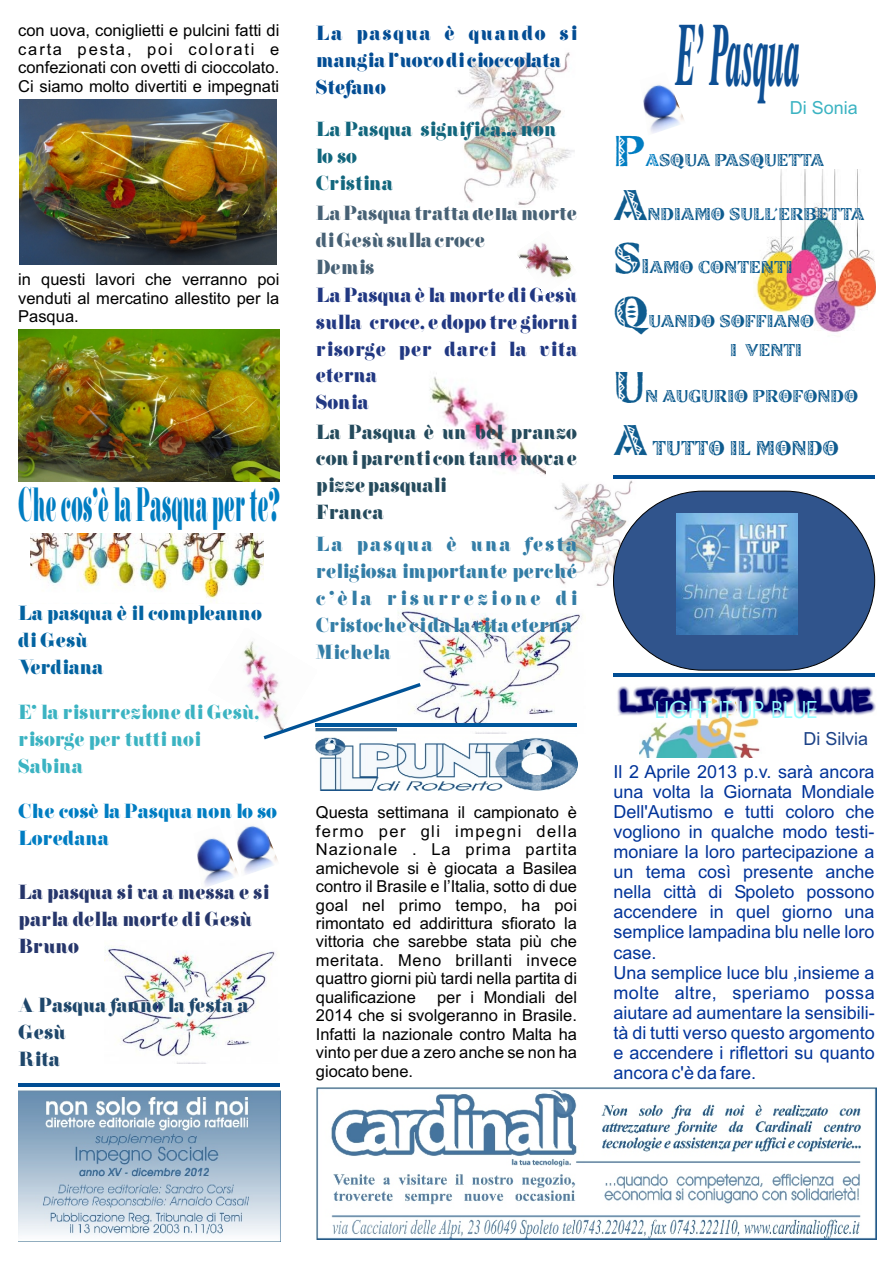
<style>
.page{position:relative;width:894px;height:1263px;background:#fff}
.page>*{position:absolute;margin:0;border:0;box-sizing:border-box;transform-origin:0 0}
.t1{font:88.8px "Dutch 801 X Bd It BT";color:#0d4f94;scale:.3 1}
.t2{font:45px "Zinjaro LET";color:#0f5c8f}
.t3{font:45px "Zinjaro LET";color:#007dc2}
.t4{font:42.3px "Firenze";color:#007dc2;scale:.45 1}
.t5{font:24px "Avant Garde Bk BT";color:#9ff}
.t6{font:21px "Zinjaro LET";color:#0f5c8f}
.t7{font:18px/20.1px "Arial";color:#039}
.t8{font:18px/26.8px "Firenze";color:#337da6}
.t9{font:18px/29.1px "Zinjaro LET";color:#0f5c8f}
.t10{font:18px/26.8px "Firenze";color:#213882}
.t11{font:18px/26.8px "Firenze";color:#244a5c}
.t12{font:18px/26.8px "Firenze";color:#034d94}
.t13{font:18px/26.8px "Firenze";color:#3bb3c2}
.t14{font:18px/26.8px "Firenze";color:#26366b}
.t15{font:18px/26.8px "Firenze";color:#476175}
.t16{font:18px/26.8px "Firenze";color:#0363a1}
.t17{font:18px/26.8px "Firenze";color:#12667d}
.t18{font:18px/26.8px "Firenze";color:#007dc2}
.t19{font:18px/26.8px "Firenze";color:#1f476b}
.t20{font:18px "Arial";color:#1c4287}
.t21{font:18px "Arial";color:#3bb3c2}
.t22{font:16.5px/18.5px "Arial";color:#000;text-align:justify}
.s1{color:#007dc2}
.s2{font-size:45px}
.s3{font-size:21px}
</style>
<div class="page">
<img style="left:317px;top:1088px;width:559px;height:152px">
<img style="left:316px;top:737px;width:261px;height:53px">
<img style="left:554px;top:477px;width:84px;height:109px">
<img style="left:640px;top:717px;width:120px;height:41px">
<img style="left:398px;top:608px;width:182px;height:126px">
<div style="left:613px;top:491px;width:262px;height:180px;background:#30548c;border:1px solid #000;border-radius:90px"></div>
<img style="left:755px;top:169px;width:121px;height:164px">
<img style="left:430px;top:377px;width:115px;height:98px">
<img style="left:243px;top:641px;width:36px;height:77px">
<hr style="left:316px;top:723px;width:261px;height:4px;background:#00579c">
<svg style="left:264px;top:683px;width:157px;height:56px"></svg>
<img style="left:239px;top:825px;width:39px;height:49px">
<img style="left:676px;top:513px;width:122px;height:121px">
<hr style="left:614px;top:475px;width:261px;height:3px;background:#004d94">
<hr style="left:18px;top:1084px;width:261px;height:3px;background:#004d94">
<img style="left:18px;top:330px;width:261px;height:152px">
<img style="left:19px;top:99px;width:258px;height:166px">
<img style="left:457px;top:52px;width:118px;height:153px">
<img style="left:31px;top:534px;width:233px;height:69px">
<img style="left:617px;top:686px;width:259px;height:31px">
<img style="left:19px;top:1090px;width:261px;height:145px">
<hr style="left:614px;top:673px;width:261px;height:4px;background:#004d94">
<img style="left:105px;top:945px;width:170px;height:119px">
<img style="left:518px;top:243px;width:55px;height:35px">
<img style="left:197px;top:836px;width:42px;height:51px">
<img style="left:643px;top:84px;width:41px;height:49px">
<p class="t22" style="left:18px;top:23px;width:263px">con uova, coniglietti e pulcini fatti di carta pesta, poi colorati e confezionati con ovetti di cioccolato.<br>Ci siamo molto divertiti e impegnati</p>
<p class="t22" style="left:18px;top:272px;width:263px">in questi lavori che verranno poi venduti al mercatino allestito per la Pasqua.</p>
<h3 class="t4" style="left:18px;top:487px;width:583px">Che cos’è la Pasqua per te?</h3>
<p class="t16" style="left:18px;top:601px;width:245px">La pasqua è il compleanno di Gesù<br>Verdiana</p>
<p class="t13" style="left:18px;top:701px;width:243px">E’ la risurrezione di Gesù, risorge per tutti noi<br>Sabina</p>
<p class="t18" style="left:18px;top:800px;width:260px">Che cosè la Pasqua non lo so<br>Loredana</p>
<p class="t14" style="left:18px;top:881px;width:252px">La pasqua si va a messa e si parla della morte di Gesù<br>Bruno</p>
<p class="t19" style="left:18px;top:993px;width:232px">A Pasqua fanno la festa a<br>Gesù<br>Rita</p>
<p class="t12" style="left:316px;top:22px;width:263px">La pasqua è quando si mangia l’uovo di cioccolata<br>Stefano</p>
<p class="t17" style="left:316px;top:118px;width:242px">La Pasqua significa… non lo so<br>Cristina</p>
<p class="t15" style="left:316px;top:201px;width:263px">La Pasqua tratta della morte di Gesù sulla croce<br>Demis</p>
<p class="t10" style="left:316px;top:283px;width:263px">La Pasqua è la morte di Gesù sulla croce, e dopo tre giorni risorge per darci la vita eterna<br>Sonia</p>
<p class="t11" style="left:316px;top:420px;width:263px">La Pasqua è un bel pranzo con i parenti con tante uova e pizze pasquali<br>Franca</p>
<p class="t8" style="left:316px;top:533px;width:263px">La pasqua è una festa religiosa importante perché c’èla risurrezione di<br>Cristoche ci da la vita eterna<br>Michela</p>
<p class="t22" style="left:316px;top:805px;width:263px">Questa settimana il campionato è fermo per gli impegni della Nazionale . La prima partita amichevole si è giocata a Basilea contro il Brasile e l’Italia, sotto di due goal nel primo tempo, ha poi rimontato ed addirittura sfiorato la vittoria che sarebbe stata più che meritata. Meno brillanti invece quattro giorni più tardi nella partita di qualificazione</p>
<p class="t22" style="left:316px;top:989px;width:263px;text-indent:121px">per i Mondiali del 2014 che si svolgeranno in Brasile.<br>Infatti la nazionale contro Malta ha vinto per due a zero anche se non ha giocato bene.</p>
<h1 class="t1" style="left:676px;top:18px;width:416px">E’ Pasqua</h1>
<p class="t21" style="left:790px;top:101px;width:70px">Di Sonia</p>
<h2 class="t3" style="left:614px;top:126px;width:33px">P</h2>
<p class="t9" style="left:646px;top:146px;width:180px"><span class="s1">A</span>SQUA PASQUETTA</p>
<h2 class="t2" style="left:614px;top:179px;width:35px">A</h2>
<p class="t9" style="left:647px;top:200px;width:218px">NDIAMO SULL’ERBETTA</p>
<p class="t9" style="left:614px;top:253px;width:181px"><span class="s2">S</span><span class="s3">I</span>AMO CONTENTI</p>
<h2 class="t2" style="left:614px;top:286px;width:37px">Q</h2>
<p class="t9" style="left:730px;top:307px;width:86px;text-indent:-81px">UANDO SOFFIANO<br>I VENTI</p>
<h2 class="t2" style="left:614px;top:361px;width:33px">U</h2>
<p class="t9" style="left:645px;top:382px;width:214px">N AUGURIO PROFONDO</p>
<p class="t6" style="left:614px;top:436px;width:227px"><span class="s2">A</span> TUTTO IL MONDO</p>
<h3 class="t5" style="left:655px;top:700px;width:165px">LIGHT IT UP BLUE</h3>
<p class="t20" style="left:803px;top:732px;width:66px">Di Silvia</p>
<p class="t7" style="left:614px;top:763px;width:263px">Il 2 Aprile 2013 p.v. sarà ancora una volta la Giornata Mondiale<br>Dell'Autismo e tutti coloro che vogliono in qualche modo testi&shy;moniare la loro partecipazione a un tema così presente anche nella città di Spoleto possono accendere in quel giorno una semplice lampadina blu nelle loro case.<br>Una semplice luce blu ,insieme a molte altre, speriamo possa aiutare ad aumentare la sensibili&shy;tà di tutti verso questo argomento e accendere i riflettori su quanto ancora c'è da fare.</p>
</div>
